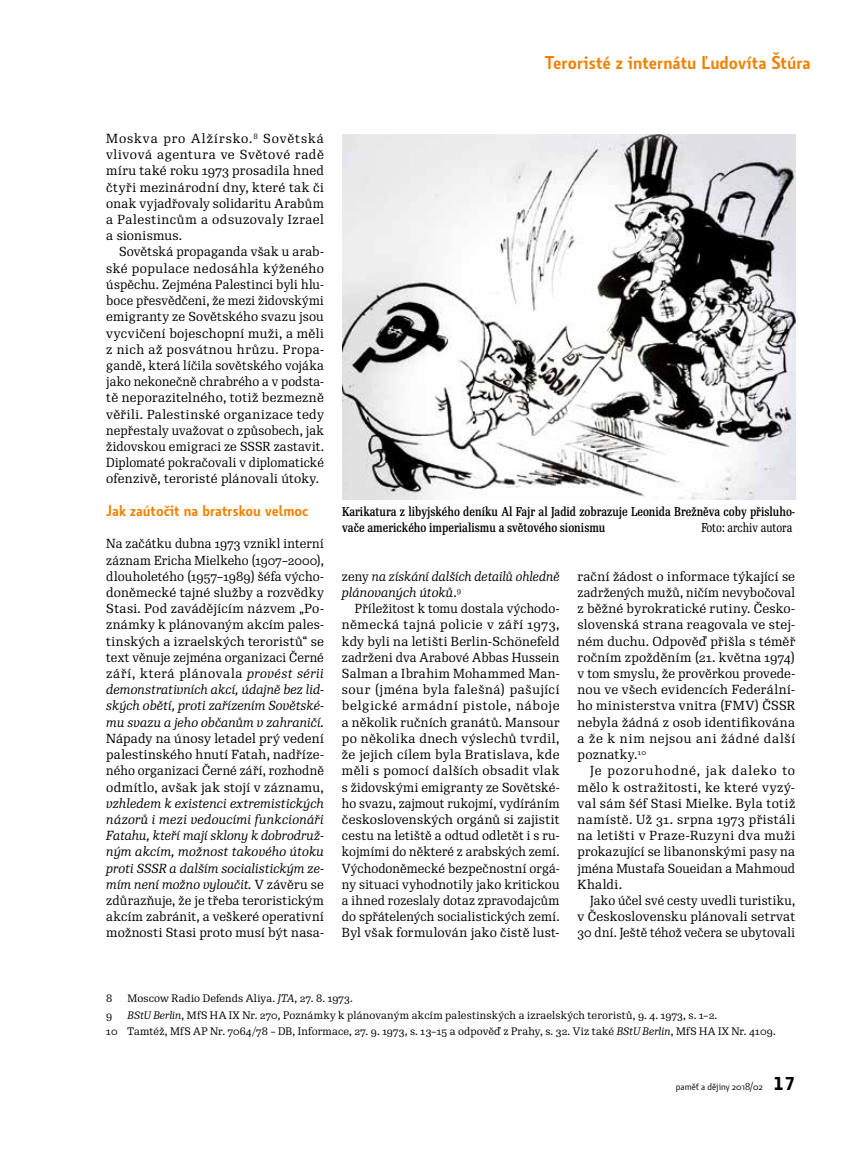
<style>
.page{position:relative;width:859px;height:1149px;background:#fff}
.page>*{position:absolute;margin:0;border:0;box-sizing:border-box;transform-origin:0 0}
.t1{font:600 18px "Botanika Std";color:#f08100}
.t2{font:600 15px "Botanika Std";color:#f08100}
.t3{font:12.75px/16.2px "Re Public Std";letter-spacing:.02em;color:#000;text-align:justify}
.t4{font:12.75px/16.2px "Re Public Std";letter-spacing:.02em;color:#000;text-align:justify;scale:.96 1}
.t5{font:italic 12.75px/16.2px "Re Public Std";letter-spacing:.005em;color:#000;text-align:justify}
.t6{font:italic 12.75px/16.2px "Re Public Std";letter-spacing:.005em;color:#000;scale:.96 1}
.t7{font:500 12.45px/16.2px "Re Public Std Cond";color:#000}
.t8{font:12.45px "Re Public Std Cond";color:#000}
.t9{font:10.5px/16.2px "Re Public Std";letter-spacing:.015em;color:#000}
.t10{font:9.75px "Botanika Std";color:#000}
.s1{font-style:italic}
.s2{font-style:normal}
.s3{font-family:"Botanika Mono";font-weight:700;font-size:18px}
</style>
<div class="page">
<img style="left:342px;top:135px;width:453px;height:364px">
<h1 class="t1" style="left:545px;top:51px;width:267px">Teroristé z internátu Ľudovíta Štúra</h1>
<p class="t3" style="left:106px;top:130px;width:219px">Moskva pro Alžírsko<span class="s1">.</span><sup>8</sup> Sovětská vlivová agentura ve Světové radě míru také roku 1973 prosadila hned čtyři mezinárodní dny, které tak či onak vyjadřovaly solidaritu Arabům a Palestincům a odsuzovaly Izrael a sionismus.</p>
<p class="t3" style="left:106px;top:244px;width:219px;text-indent:13px">Sovětská propaganda však u arab&shy;ské populace nedosáhla kýženého úspěchu. Zejména Palestinci byli hlu&shy;boce přesvědčeni, že mezi židovskými emigranty ze Sovětského svazu jsou vycvičení bojeschopní muži, a měli z nich až posvátnou hrůzu. Propa&shy;gandě, která líčila sovětského vojáka jako nekonečně chrabrého a v podsta&shy;tě neporazitelného, totiž bezmezně věřili. Palestinské organizace tedy nepřestaly uvažovat o způsobech, jak židovskou emigraci ze SSSR zastavit.<br>Diplomaté pokračovali v diplomatické ofenzivě, teroristé plánovali útoky.</p>
<p class="t2" style="left:106px;top:500px;width:204px">Jak zaútočit na bratrskou velmoc</p>
<p class="t3" style="left:106px;top:535px;width:219px">Na začátku dubna 1973 vznikl interní záznam Ericha Mielkeho (1907–2000), dlouholetého (1957–1989) šéfa výcho&shy;doněmecké tajné služby a rozvědky Stasi. Pod zavádějícím názvem „Po&shy;známky k plánovaným akcím pales&shy;tinských a izraelských teroristů“ se text věnuje zejména organizaci Černé září, která plánovala <span class="s1">provést sérii demonstrativních akcí, údajně bez lid&shy;ských obětí, proti zařízením Sovětské&shy;mu svazu a jeho občanům v zahraničí.</span></p>
<p class="t3" style="left:106px;top:730px;width:219px">Nápady na únosy letadel prý vedení palestinského hnutí Fatah, nadříze&shy;ného organizaci Černé září, rozhodně odmítlo, avšak jak stojí v záznamu,</p>
<p class="t5" style="left:106px;top:795px;width:219px">vzhledem k existenci extremistických názorů i mezi vedoucími funkcionáři Fatahu, kteří mají sklony k dobrodruž&shy;ným akcím, možnost takového útoku proti SSSR a dalším socialistickým ze&shy;mím není možno vyloučit. <span class="s2">V závěru se zdůrazňuje, že je třeba teroristickým akcím zabránit, a veškeré operativní možnosti Stasi proto musí být nasa-</span></p>
<p class="t7" style="left:342px;top:503px;width:454px">Karikatura z libyjského deníku Al Fajr al Jadid zobrazuje Leonida Brežněva coby přisluho&shy;vače amerického imperialismu a světového sionismu</p>
<p class="t8" style="left:701px;top:519px;width:93px">Foto: archiv autora</p>
<p class="t6" style="left:342px;top:568px;width:228px"><span class="s2">zeny</span> na získání dalších detailů ohledně plánovaných útoků<span class="s2">.</span><sup>9</sup></p>
<p class="t4" style="left:342px;top:600px;width:228px;text-indent:13px">Příležitost k tomu dostala východo&shy;německá tajná policie v září 1973, kdy byli na letišti Berlin-Schönefeld zadrženi dva Arabové Abbas Hussein Salman a Ibrahim Mohammed Man&shy;sour (jména byla falešná) pašující belgické armádní pistole, náboje a několik ručních granátů. Mansour po několika dnech výslechů tvrdil, že jejich cílem byla Bratislava, kde měli s pomocí dalších obsadit vlak s židovskými emigranty ze Sovětské&shy;ho svazu, zajmout rukojmí, vydíráním československých orgánů si zajistit cestu na letiště a odtud odletět i s ru&shy;kojmími do některé z arabských zemí.<br>Východoněmecké bezpečnostní orgá&shy;ny situaci vyhodnotily jako kritickou a ihned rozeslaly dotaz zpravodajcům do spřátelených socialistických zemí.<br>Byl však formulován jako čistě lust-</p>
<p class="t3" style="left:578px;top:568px;width:219px">rační žádost o informace týkající se zadržených mužů, ničím nevybočoval z běžné byrokratické rutiny. Česko&shy;slovenská strana reagovala ve stej&shy;ném duchu. Odpověď přišla s téměř ročním zpožděním (21. května 1974) v tom smyslu, že prověrkou provede&shy;nou ve všech evidencích Federální&shy;ho ministerstva vnitra (FMV) ČSSR nebyla žádná z osob identifikována a že k nim nejsou ani žádné další poznatky.<sup>10</sup></p>
<p class="t3" style="left:578px;top:762px;width:219px;text-indent:13px">Je pozoruhodné, jak daleko to mělo k ostražitosti, ke které vyzý&shy;val sám šéf Stasi Mielke. Byla totiž namístě. Už 31. srpna 1973 přistáli na letišti v Praze-Ruzyni dva muži prokazující se libanonskými pasy na jména Mustafa Soueidan a Mahmoud Khaldi.</p>
<p class="t4" style="left:578px;top:892px;width:228px;text-indent:13px">Jako účel své cesty uvedli turistiku, v Československu plánovali setrvat 30 dní. Ještě téhož večera se ubytovali</p>
<p class="t9" style="left:106px;top:990px;width:8px">8</p>
<p class="t9" style="left:128px;top:990px;width:227px">Moscow Radio Defends Aliya. <span class="s1">JTA</span>, 27. 8. 1973.</p>
<p class="t9" style="left:106px;top:1006px;width:8px">9</p>
<p class="t9" style="left:106px;top:1006px;width:671px;text-indent:21px"><span class="s1">BStU Berlin</span>, MfS HA IX Nr. 270, Poznámky k plánovaným akcím palestinských a izraelských teroristů, 9. 4. 1973, s. 1–2.<br>10 Tamtéž, MfS AP Nr. 7064/78 – DB, Informace, 27. 9. 1973, s. 13–15 a odpověď z Prahy, s. 32. Viz také <span class="s1">BStU Berlin</span>, MfS HA IX Nr. 4109.</p>
<p class="t10" style="left:676px;top:1080px;width:121px">paměť a dějiny 2018/02 <span class="s3">17</span></p>
</div>
